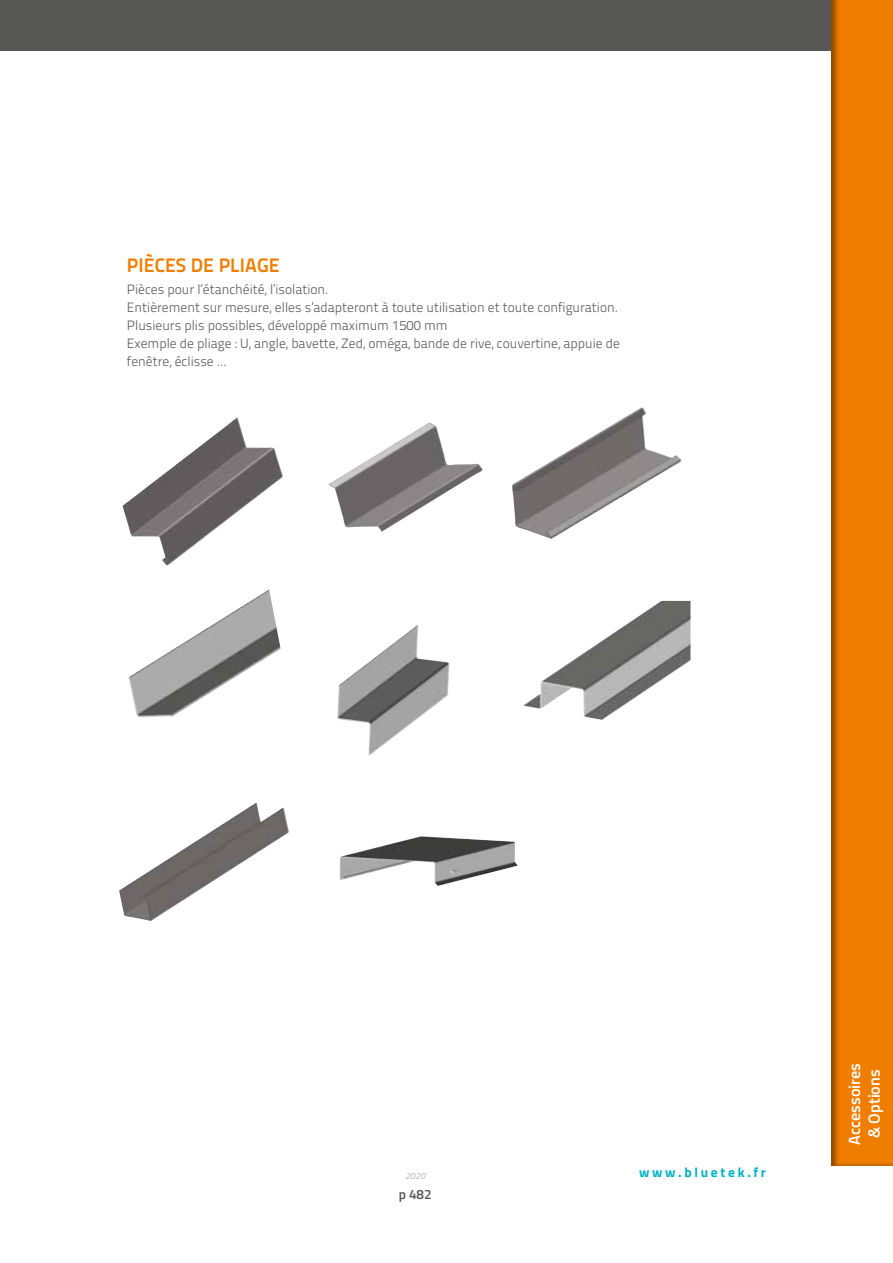
<style>
.page{position:relative;width:893px;height:1263px;background:#fff}
.page>*{position:absolute;margin:0;border:0;box-sizing:border-box;transform-origin:0 0}
.t1{font:700 19.5px "Titillium Text 22 L";color:#ef7d00}
.t2{font:600 16.2px/19.5px "Titillium";color:#fff;text-align:center}
.t3{font:300 13.5px/18px "Titillium Text 22 L";color:#575756}
.t4{font:700 13.5px "Titillium";letter-spacing:.2em;color:#00b3c4}
.t5{font:600 13.5px "Titillium";color:#575756}
.t6{font:italic 9px "Titillium";color:#b3b2b2}
</style>
<div class="page">
<div style="left:0;top:0;width:893px;height:50px;background:#575756"></div>
<div style="left:829px;top:0;width:64px;height:1166px;background:#000;opacity:.4"></div>
<img style="left:379px;top:836px;width:42px;height:11px">
<img style="left:337px;top:625px;width:113px;height:131px">
<img style="left:524px;top:601px;width:166px;height:119px">
<img style="left:128px;top:589px;width:153px;height:129px">
<img style="left:122px;top:418px;width:161px;height:148px">
<img style="left:329px;top:423px;width:154px;height:109px">
<img style="left:512px;top:407px;width:170px;height:132px">
<img style="left:119px;top:803px;width:170px;height:118px">
<h1 class="t1" style="left:127px;top:250px;width:154px">PIÈCES DE PLIAGE</h1>
<p class="t3" style="left:127px;top:280px;width:494px">Pièces pour l’étanchéité, l’isolation.<br>Entièrement sur mesure, elles s’adapteront à toute utilisation et toute configuration.<br>Plusieurs plis possibles, développé maximum 1500 mm<br>Exemple de pliage : U, angle, bavette, Zed, oméga, bande de rive, couvertine, appuie de fenêtre, éclisse ...</p>
<p class="t6" style="left:405px;top:1169px;width:22px">2020</p>
<p class="t4" style="left:639px;top:1162px;width:128px">www.bluetek.fr</p>
<p class="t5" style="left:399px;top:1184px;width:34px">p 482</p>
<p class="t2" style="left:844px;top:1144px;width:83px;rotate:-90deg">Accessoires &amp; Options</p>
</div>
